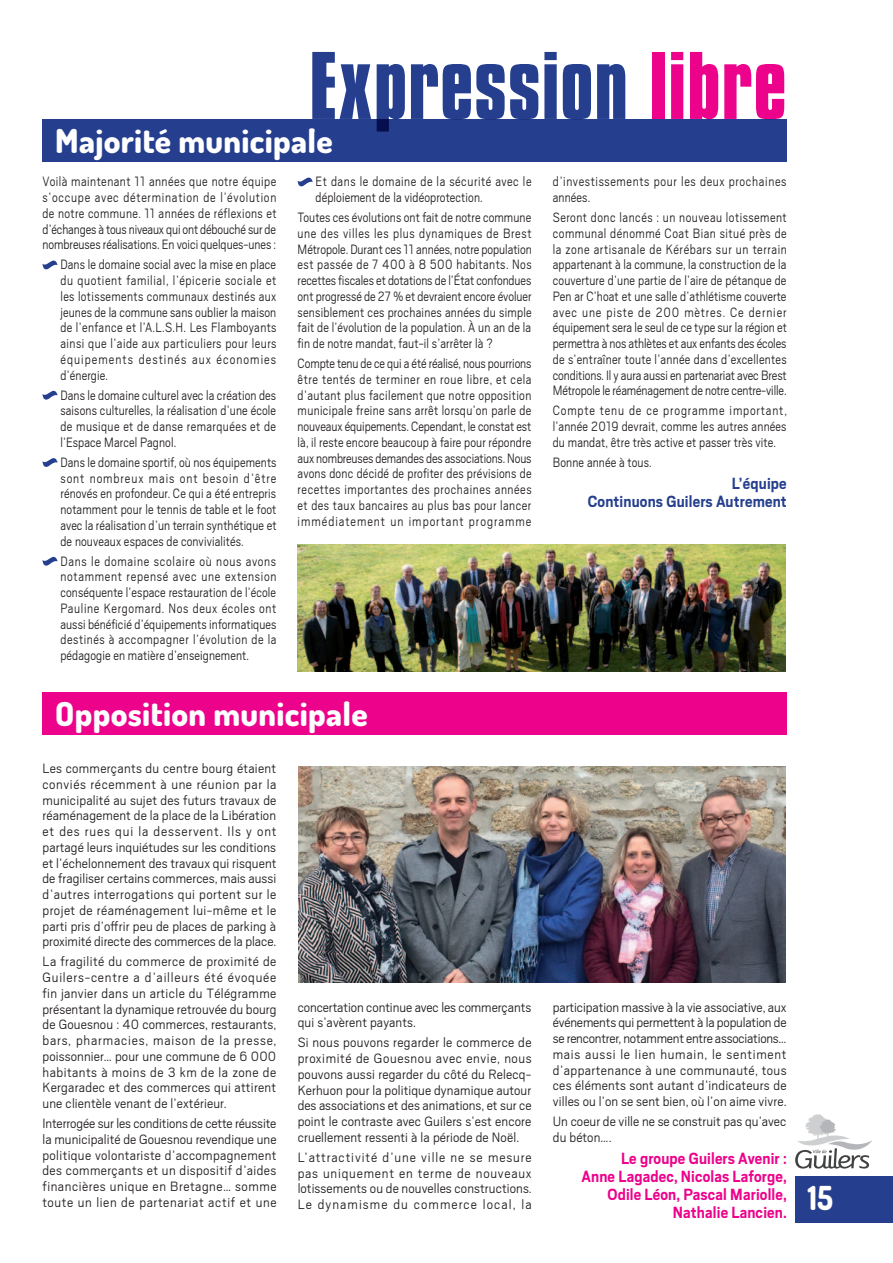
<style>
.page{position:relative;width:893px;height:1263px;background:#fff}
.page>*{position:absolute;margin:0;border:0;box-sizing:border-box;transform-origin:0 0}
.t1{font:700 82.5px "Compacta BT";letter-spacing:.01em;color:#253f8e}
.t2{font:800 33px "Dosis";letter-spacing:.01em;color:#fff}
.t3{font:800 33px "Dosis";letter-spacing:.01em;color:#fff;scale:.9 1}
.t4{font:700 18px/18px "Scout";letter-spacing:.01em;color:#ed028c;text-align:right;scale:.93 1}
.t5{font:700 18px/18px "Scout";letter-spacing:.01em;color:#253f8e;text-align:right;scale:.93 1}
.t6{font:300 15px/15.8px "Scout";letter-spacing:.01em;color:#231f20;text-align:justify;scale:.9 1}
.t7{font:300 15px/15.8px "Scout";letter-spacing:.01em;color:#231f20;text-align:justify}
.t8{font:300 15px/15.8px "Scout";letter-spacing:.045em;color:#231f20;scale:.9 1}
.s1{color:#ed028c}
</style>
<div class="page">
<svg style="left:43px;top:260px;width:15px;height:10px"></svg>
<svg style="left:43px;top:391px;width:15px;height:9px"></svg>
<svg style="left:43px;top:458px;width:15px;height:9px"></svg>
<svg style="left:43px;top:557px;width:15px;height:9px"></svg>
<svg style="left:298px;top:177px;width:15px;height:10px"></svg>
<div style="left:43px;top:119px;width:744px;height:43px;background:#253f8e"></div>
<div style="left:43px;top:692px;width:744px;height:42px;background:#ed028c"></div>
<svg style="left:795px;top:1114px;width:77px;height:54px"></svg>
<div style="left:795px;top:1176px;width:98px;height:47px;background:#253f8e"></div>
<img style="left:298px;top:544px;width:487px;height:128px">
<img style="left:298px;top:766px;width:488px;height:216px">
<h1 class="t1" style="left:309px;top:36px;width:479px">Expression <span class="s1">libre</span></h1>
<h2 class="t2" style="left:55px;top:120px;width:279px">Majorité municipale</h2>
<p class="t6" style="left:43px;top:173px;width:262px">Voilà maintenant 11 années que notre équipe s’occupe avec détermination de l’évolution de notre commune. 11 années de réflexions et d’échanges à tous niveaux qui ont débouché sur de nombreuses réalisations. En voici quelques-unes :</p>
<p class="t6" style="left:60px;top:256px;width:242px">Dans le domaine social avec la mise en place du quotient familial, l’épicerie sociale et les lotissements communaux destinés aux jeunes de la commune sans oublier la maison de l’enfance et l’A.L.S.H. Les Flamboyants ainsi que l’aide aux particuliers pour leurs équipements destinés aux économies d’énergie.</p>
<p class="t6" style="left:60px;top:386px;width:241px">Dans le domaine culturel avec la création des saisons culturelles, la réalisation d’une école de musique et de danse remarquées et de l’Espace Marcel Pagnol.</p>
<p class="t6" style="left:60px;top:454px;width:242px">Dans le domaine sportif, où nos équipements sont nombreux mais ont besoin d’être rénovés en profondeur. Ce qui a été entrepris notamment pour le tennis de table et le foot avec la réalisation d’un terrain synthétique et de nouveaux espaces de convivialités.</p>
<p class="t6" style="left:60px;top:552px;width:242px">Dans le domaine scolaire où nous avons notamment repensé avec une extension conséquente l’espace restauration de l’école Pauline Kergomard. Nos deux écoles ont aussi bénéficié d’équipements informatiques destinés à accompagner l’évolution de la pédagogie en matière d’enseignement.</p>
<p class="t6" style="left:316px;top:173px;width:241px">Et dans le domaine de la sécurité avec le déploiement de la vidéoprotection.</p>
<p class="t6" style="left:298px;top:209px;width:262px">Toutes ces évolutions ont fait de notre commune une des villes les plus dynamiques de Brest Métropole. Durant ces 11 années, notre population est passée de 7 400 à 8 500 habitants. Nos recettes fiscales et dotations de l’État confondues ont progressé de 27 % et devraient encore évoluer sensiblement ces prochaines années du simple fait de l’évolution de la population. À un an de la fin de notre mandat, faut-il s’arrêter là ?</p>
<p class="t6" style="left:298px;top:355px;width:262px">Compte tenu de ce qui a été réalisé, nous pourrions être tentés de terminer en roue libre, et cela d’autant plus facilement que notre opposition municipale freine sans arrêt lorsqu’on parle de nouveaux équipements. Cependant, le constat est là, il reste encore beaucoup à faire pour répondre aux nombreuses demandes des associations. Nous avons donc décidé de profiter des prévisions de recettes importantes des prochaines années et des taux bancaires au plus bas pour lancer immédiatement un important programme</p>
<h2 class="t2" style="left:55px;top:692px;width:314px">Opposition municipale</h2>
<p class="t7" style="left:43px;top:760px;width:236px">Les commerçants du centre bourg étaient conviés récemment à une réunion par la municipalité au sujet des futurs travaux de réaménagement de la place de la Libération et des rues qui la desservent. Ils y ont partagé leurs inquiétudes sur les conditions et l’échelonnement des travaux qui risquent de fragiliser certains commerces, mais aussi d’autres interrogations qui portent sur le projet de réaménagement lui-même et le parti pris d’offrir peu de places de parking à proximité directe des commerces de la place.</p>
<p class="t7" style="left:43px;top:953px;width:235px">La fragilité du commerce de proximité de Guilers-centre a d’ailleurs été évoquée fin janvier dans un article du Télégramme présentant la dynamique retrouvée du bourg de Gouesnou : 40 commerces, restaurants, bars, pharmacies, maison de la presse, poissonnier… pour une commune de 6 000 habitants à moins de 3 km de la zone de Kergaradec et des commerces qui attirent une clientèle venant de l’extérieur.</p>
<p class="t7" style="left:43px;top:1115px;width:236px">Interrogée sur les conditions de cette réussite la municipalité de Gouesnou revendique une politique volontariste d’accompagnement des commerçants et un dispositif d’aides financières unique en Bretagne… somme toute un lien de partenariat actif et une</p>
<p class="t7" style="left:298px;top:998px;width:235px">concertation continue avec les commerçants qui s’avèrent payants.</p>
<p class="t7" style="left:298px;top:1034px;width:236px">Si nous pouvons regarder le commerce de proximité de Gouesnou avec envie, nous pouvons aussi regarder du côté du Relecq-Kerhuon pour la politique dynamique autour des associations et des animations, et sur ce point le contraste avec Guilers s’est encore cruellement ressenti à la période de Noël.</p>
<p class="t7" style="left:298px;top:1148px;width:236px">L’attractivité d’une ville ne se mesure pas uniquement en terme de nouveaux lotissements ou de nouvelles constructions.<br>Le dynamisme du commerce local, la</p>
<p class="t8" style="left:553px;top:173px;width:261px">d’investissements pour les deux prochaines années.</p>
<p class="t6" style="left:553px;top:209px;width:262px">Seront donc lancés : un nouveau lotissement communal dénommé Coat Bian situé près de la zone artisanale de Kérébars sur un terrain appartenant à la commune, la construction de la couverture d’une partie de l’aire de pétanque de Pen ar C’hoat et une salle d’athlétisme couverte avec une piste de 200 mètres. Ce dernier équipement sera le seul de ce type sur la région et permettra à nos athlètes et aux enfants des écoles de s’entraîner toute l’année dans d’excellentes conditions. Il y aura aussi en partenariat avec Brest Métropole le réaménagement de notre centre-ville.</p>
<p class="t6" style="left:553px;top:402px;width:262px">Compte tenu de ce programme important, l’année 2019 devrait, comme les autres années du mandat, être très active et passer très vite.</p>
<p class="t6" style="left:553px;top:454px;width:111px">Bonne année à tous.</p>
<p class="t5" style="left:588px;top:474px;width:215px">L’équipe<br>Continuons Guilers Autrement</p>
<p class="t7" style="left:553px;top:998px;width:235px">participation massive à la vie associative, aux événements qui permettent à la population de se rencontrer, notamment entre associations… mais aussi le lien humain, le sentiment d’appartenance à une communauté, tous ces éléments sont autant d’indicateurs de villes ou l’on se sent bien, où l’on aime vivre.</p>
<p class="t7" style="left:553px;top:1113px;width:235px">Un coeur de ville ne se construit pas qu’avec du béton….</p>
<p class="t4" style="left:581px;top:1148px;width:222px">Le groupe Guilers Avenir :<br>Anne Lagadec, Nicolas Laforge,<br>Odile Léon, Pascal Mariolle,<br>Nathalie Lancien.</p>
<h2 class="t3" style="left:808px;top:1177px;width:29px">15</h2>
</div>
